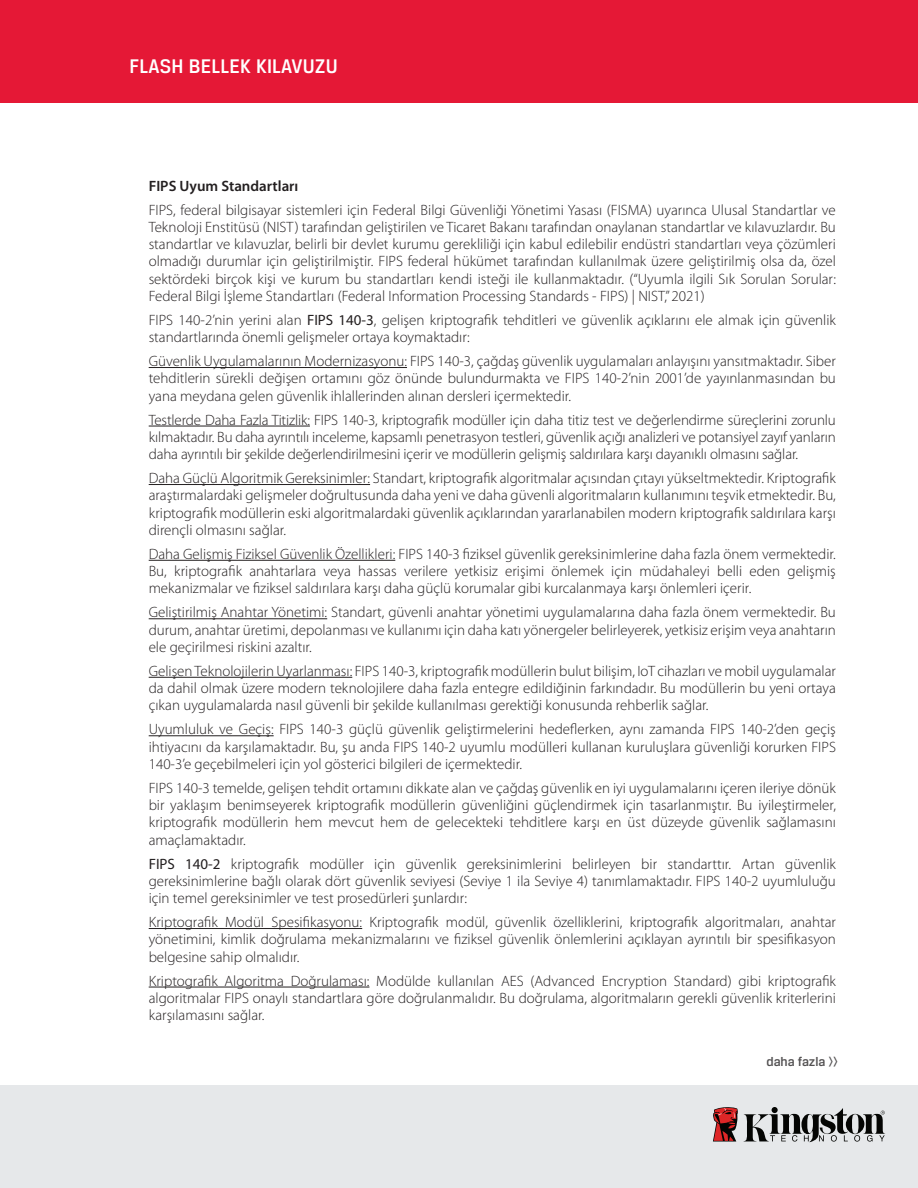
<style>
.page{position:relative;width:918px;height:1188px;background:#fff}
.page>*{position:absolute;margin:0;border:0;box-sizing:border-box;transform-origin:0 0}
.t1{font:500 21px "Breuer Text";letter-spacing:.01em;color:#fff}
.t2{font:300 15px/17.2px "Myriad Pro";color:#231f20;text-align:justify}
.t3{font:600 15px "Myriad Pro";color:#231f20}
.t4{font:500 13.5px "Breuer Text";color:#525051}
.s1{font-weight:400}
</style>
<div class="page">
<div style="left:0;top:0;width:918px;height:103px;background:#e51836"></div>
<div style="left:0;top:1085px;width:918px;height:103px;background:#e6e8ea"></div>
<svg style="left:744px;top:1107px;width:141px;height:35px"></svg>
<svg style="left:713px;top:1107px;width:25px;height:35px"></svg>
<hr style="left:149px;top:367px;width:258px;height:1px;background:#231f20">
<hr style="left:149px;top:426px;width:161px;height:1px;background:#231f20">
<hr style="left:149px;top:484px;width:221px;height:1px;background:#231f20">
<hr style="left:149px;top:560px;width:246px;height:1px;background:#231f20">
<hr style="left:149px;top:618px;width:178px;height:1px;background:#231f20">
<hr style="left:149px;top:677px;width:203px;height:1px;background:#231f20">
<hr style="left:149px;top:735px;width:125px;height:1px;background:#231f20">
<hr style="left:149px;top:928px;width:213px;height:1px;background:#231f20">
<hr style="left:149px;top:987px;width:220px;height:1px;background:#231f20">
<h1 class="t1" style="left:130px;top:55px;width:210px">FLASH BELLEK KILAVUZU</h1>
<p class="t3" style="left:149px;top:176px;width:151px">FIPS Uyum Standartları</p>
<p class="t2" style="left:149px;top:201px;width:689px">FIPS, federal bilgisayar sistemleri için Federal Bilgi Güvenliği Yönetimi Yasası (FISMA) uyarınca Ulusal Standartlar ve Teknoloji Enstitüsü (NIST) tarafından geliştirilen ve Ticaret Bakanı tarafından onaylanan standartlar ve kılavuzlardır. Bu standartlar ve kılavuzlar, belirli bir devlet kurumu gerekliliği için kabul edilebilir endüstri standartları veya çözümleri olmadığı durumlar için geliştirilmiştir. FIPS federal hükümet tarafından kullanılmak üzere geliştirilmiş olsa da, özel sektördeki birçok kişi ve kurum bu standartları kendi isteği ile kullanmaktadır. (“Uyumla ilgili Sık Sorulan Sorular:<br>Federal Bilgi İşleme Standartları (Federal Information Processing Standards - FIPS) | NIST,” 2021)</p>
<p class="t2" style="left:149px;top:311px;width:689px">FIPS 140-2’nin yerini alan <span class="s1">FIPS 140-3</span>, gelişen kriptografik tehditleri ve güvenlik açıklarını ele almak için güvenlik standartlarında önemli gelişmeler ortaya koymaktadır:</p>
<p class="t2" style="left:149px;top:352px;width:689px">Güvenlik Uygulamalarının Modernizasyonu: FIPS 140-3, çağdaş güvenlik uygulamaları anlayışını yansıtmaktadır. Siber tehditlerin sürekli değişen ortamını göz önünde bulundurmakta ve FIPS 140-2’nin 2001’de yayınlanmasından bu yana meydana gelen güvenlik ihlallerinden alınan dersleri içermektedir.</p>
<p class="t2" style="left:149px;top:411px;width:689px">Testlerde Daha Fazla Titizlik: FIPS 140-3, kriptografik modüller için daha titiz test ve değerlendirme süreçlerini zorunlu kılmaktadır. Bu daha ayrıntılı inceleme, kapsamlı penetrasyon testleri, güvenlik açığı analizleri ve potansiyel zayıf yanların daha ayrıntılı bir şekilde değerlendirilmesini içerir ve modüllerin gelişmiş saldırılara karşı dayanıklı olmasını sağlar.</p>
<p class="t2" style="left:149px;top:469px;width:689px">Daha Güçlü Algoritmik Gereksinimler: Standart, kriptografik algoritmalar açısından çıtayı yükseltmektedir. Kriptografik araştırmalardaki gelişmeler doğrultusunda daha yeni ve daha güvenli algoritmaların kullanımını teşvik etmektedir. Bu, kriptografik modüllerin eski algoritmalardaki güvenlik açıklarından yararlanabilen modern kriptografik saldırılara karşı dirençli olmasını sağlar.</p>
<p class="t2" style="left:149px;top:545px;width:689px">Daha Gelişmiş Fiziksel Güvenlik Özellikleri: FIPS 140-3 fiziksel güvenlik gereksinimlerine daha fazla önem vermektedir.<br>Bu, kriptografik anahtarlara veya hassas verilere yetkisiz erişimi önlemek için müdahaleyi belli eden gelişmiş mekanizmalar ve fiziksel saldırılara karşı daha güçlü korumalar gibi kurcalanmaya karşı önlemleri içerir.</p>
<p class="t2" style="left:149px;top:604px;width:689px">Geliştirilmiş Anahtar Yönetimi: Standart, güvenli anahtar yönetimi uygulamalarına daha fazla önem vermektedir. Bu durum, anahtar üretimi, depolanması ve kullanımı için daha katı yönergeler belirleyerek, yetkisiz erişim veya anahtarın ele geçirilmesi riskini azaltır.</p>
<p class="t2" style="left:149px;top:662px;width:689px">Gelişen Teknolojilerin Uyarlanması: FIPS 140-3, kriptografik modüllerin bulut bilişim, IoT cihazları ve mobil uygulamalar da dahil olmak üzere modern teknolojilere daha fazla entegre edildiğinin farkındadır. Bu modüllerin bu yeni ortaya çıkan uygulamalarda nasıl güvenli bir şekilde kullanılması gerektiği konusunda rehberlik sağlar.</p>
<p class="t2" style="left:149px;top:721px;width:689px">Uyumluluk ve Geçiş: FIPS 140-3 güçlü güvenlik geliştirmelerini hedeflerken, aynı zamanda FIPS 140-2’den geçiş ihtiyacını da karşılamaktadır. Bu, şu anda FIPS 140-2 uyumlu modülleri kullanan kuruluşlara güvenliği korurken FIPS 140-3’e geçebilmeleri için yol gösterici bilgileri de içermektedir.</p>
<p class="t2" style="left:149px;top:779px;width:689px">FIPS 140-3 temelde, gelişen tehdit ortamını dikkate alan ve çağdaş güvenlik en iyi uygulamalarını içeren ileriye dönük bir yaklaşım benimseyerek kriptografik modüllerin güvenliğini güçlendirmek için tasarlanmıştır. Bu iyileştirmeler, kriptografik modüllerin hem mevcut hem de gelecekteki tehditlere karşı en üst düzeyde güvenlik sağlamasını amaçlamaktadır.</p>
<p class="t2" style="left:149px;top:855px;width:689px"><span class="s1">FIPS 140-2</span> kriptografik modüller için güvenlik gereksinimlerini belirleyen bir standarttır. Artan güvenlik gereksinimlerine bağlı olarak dört güvenlik seviyesi (Seviye 1 ila Seviye 4) tanımlamaktadır. FIPS 140-2 uyumluluğu için temel gereksinimler ve test prosedürleri şunlardır:</p>
<p class="t2" style="left:149px;top:913px;width:689px">Kriptografik Modül Spesifikasyonu: Kriptografik modül, güvenlik özelliklerini, kriptografik algoritmaları, anahtar yönetimini, kimlik doğrulama mekanizmalarını ve fiziksel güvenlik önlemlerini açıklayan ayrıntılı bir spesifikasyon belgesine sahip olmalıdır.</p>
<p class="t2" style="left:149px;top:972px;width:689px">Kriptografik Algoritma Doğrulaması: Modülde kullanılan AES (Advanced Encryption Standard) gibi kriptografik algoritmalar FIPS onaylı standartlara göre doğrulanmalıdır. Bu doğrulama, algoritmaların gerekli güvenlik kriterlerini karşılamasını sağlar.</p>
<p class="t4" style="left:766px;top:1054px;width:73px">daha fazla &gt;&gt;</p>
</div>
